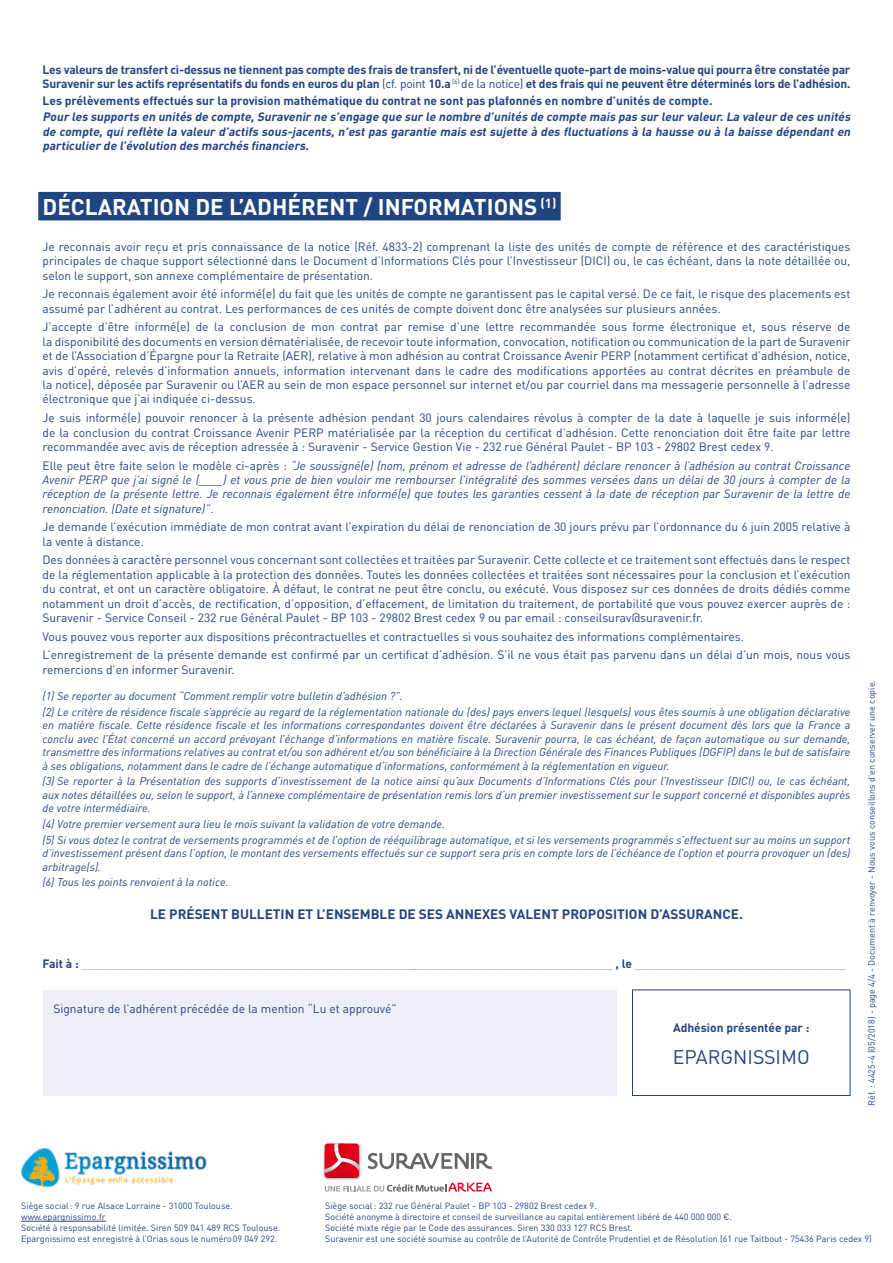
<style>
.page{position:relative;width:893px;height:1263px;background:#fff}
.page>*{position:absolute;margin:0;border:0;box-sizing:border-box;transform-origin:0 0}
.t1{font:700 22.5px "DIN";color:#fff}
.t2{font:19.5px "DIN";color:#214482}
.t3{font:700 13.5px "DIN";color:#214482}
.t4{font:12px/14.4px "DIN";color:#214482;text-align:justify}
.t5{font:italic 12px/14.4px "DIN";color:#214482;text-align:justify}
.t6{font:700 12px/14.4px "DIN";letter-spacing:-.015em;color:#214482}
.t7{font:italic 700 12px/14.4px "DIN";color:#214482;text-align:justify}
.t8{font:12px "DIN";color:#abaac8}
.t9{font:italic 11.25px/13.5px "DIN";color:#214482}
.t10{font:9px/10.8px "DIN";color:#214482}
.s1{font-weight:400}
.s2{font-style:normal}
.s3{font-weight:700;color:#214482}
</style>
<div class="page">
<div style="left:632px;top:989px;width:218px;height:107px;border:1px solid #214482"></div>
<div style="left:43px;top:990px;width:574px;height:105px;background:#edeef6"></div>
<div style="left:38px;top:192px;width:523px;height:28px;background:#214482"></div>
<img style="left:21px;top:1147px;width:186px;height:41px">
<hr style="left:471px;top:1153px;width:3px;height:16px;background:#646567">
<svg style="left:476px;top:1153px;width:16px;height:16px"></svg>
<svg style="left:368px;top:1153px;width:101px;height:16px"></svg>
<svg style="left:325px;top:1183px;width:167px;height:8px"></svg>
<img style="left:323px;top:1143px;width:39px;height:37px">
<div style="left:325px;top:1143px;width:34px;height:35px;background:#e2001a;border-radius:3px"></div>
<svg style="left:334px;top:1143px;width:10px;height:9px"></svg>
<img style="left:325px;top:1173px;width:34px;height:5px">
<img style="left:325px;top:1172px;width:22px;height:1px">
<img style="left:325px;top:1152px;width:34px;height:20px">
<hr style="left:21px;top:1221px;width:85px;height:1px;background:#214482">
<p class="t6" style="left:43px;top:62px;width:809px">Les valeurs de transfert ci-dessus ne tiennent pas compte des frais de transfert, ni de l’éventuelle quote-part de moins-value qui pourra être constatée par<br>Suravenir sur les actifs représentatifs du fonds en euros du plan <span class="s1">(cf. point</span> 10.a <sup>(6)</sup> <span class="s1">de la notice)</span> et des frais qui ne peuvent être déterminés lors de l’adhésion.</p>
<p class="t6" style="left:43px;top:93px;width:671px">Les prélèvements effectués sur la provision mathématique du contrat ne sont pas plafonnés en nombre d’unités de compte.</p>
<p class="t7" style="left:43px;top:109px;width:812px">Pour les supports en unités de compte,Suravenir ne s’engage que sur le nombre d’unités de compte mais pas sur leur valeur.La valeur de ces unités de compte, qui reflète la valeur d’actifs sous-jacents, n’est pas garantie mais est sujette à des fluctuations à la hausse ou à la baisse dépendant en particulier de l’évolution des marchés financiers.</p>
<h1 class="t1" style="left:43px;top:192px;width:515px">DÉCLARATION DE L’ADHÉRENT / INFORMATIONS <sup>(1)</sup></h1>
<p class="t4" style="left:43px;top:239px;width:809px">Je reconnais avoir reçu et pris connaissance de la notice (Réf. 4833-2) comprenant la liste des unités de compte de référence et des caractéristiques principales de chaque support sélectionné dans le Document d’Informations Clés pour l’Investisseur (DICI) ou, le cas échéant, dans la note détaillée ou, selon le support, son annexe complémentaire de présentation.</p>
<p class="t4" style="left:43px;top:287px;width:809px">Je reconnais également avoir été informé(e) du fait que les unités de compte ne garantissent pas le capital versé. De ce fait, le risque des placements est assumé par l’adhérent au contrat. Les performances de ces unités de compte doivent donc être analysées sur plusieurs années.</p>
<p class="t4" style="left:43px;top:320px;width:809px">J’accepte d’être informé(e) de la conclusion de mon contrat par remise d’une lettre recommandée sous forme électronique et, sous réserve de la disponibilité des documents en version dématérialisée, de recevoir toute information, convocation, notification ou communication de la part de Suravenir et de l’Association d’Épargne pour la Retraite (AER), relative à mon adhésion au contrat Croissance Avenir PERP (notamment certificat d’adhésion, notice, avis d’opéré, relevés d’information annuels, information intervenant dans le cadre des modifications apportées au contrat décrites en préambule de la notice), déposée par Suravenir ou l’AER au sein de mon espace personnel sur internet et/ou par courriel dans ma messagerie personnelle à l’adresse électronique que j’ai indiquée ci-dessus.</p>
<p class="t4" style="left:43px;top:410px;width:809px">Je suis informé(e) pouvoir renoncer à la présente adhésion pendant 30 jours calendaires révolus à compter de la date à laquelle je suis informé(e) de la conclusion du contrat Croissance Avenir PERP matérialisée par la réception du certificat d’adhésion. Cette renonciation doit être faite par lettre recommandée avec avis de réception adressée à : Suravenir - Service Gestion Vie - 232 rue Général Paulet - BP 103 - 29802 Brest cedex 9.</p>
<p class="t5" style="left:43px;top:458px;width:809px"><span class="s2">Elle peut être faite selon le modèle ci-après :</span> “Je soussigné(e) (nom, prénom et adresse de l’adhérent) déclare renoncer à l’adhésion au contrat Croissance Avenir PERP que j’ai signé le (____) et vous prie de bien vouloir me rembourser l’intégralité des sommes versées dans un délai de 30 jours à compter de la réception de la présente lettre. Je reconnais également être informé(e) que toutes les garanties cessent à la date de réception par Suravenir de la lettre de renonciation. (Date et signature)”<span class="s2">.</span></p>
<p class="t4" style="left:43px;top:520px;width:809px">Je demande l’exécution immédiate de mon contrat avant l’expiration du délai de renonciation de 30 jours prévu par l’ordonnance du 6 juin 2005 relative à la vente à distance.</p>
<p class="t4" style="left:43px;top:553px;width:809px">Des données à caractère personnel vous concernant sont collectées et traitées par Suravenir. Cette collecte et ce traitement sont effectués dans le respect de la réglementation applicable à la protection des données. Toutes les données collectées et traitées sont nécessaires pour la conclusion et l’exécution du contrat, et ont un caractère obligatoire. À défaut, le contrat ne peut être conclu, ou exécuté. Vous disposez sur ces données de droits dédiés comme notamment un droit d’accès, de rectification, d’opposition, d’effacement, de limitation du traitement, de portabilité que vous pouvez exercer auprès de :<br>Suravenir - Service Conseil - 232 rue Général Paulet - BP 103 - 29802 Brest cedex 9 ou par email : conseilsurav@suravenir.fr.</p>
<p class="t4" style="left:43px;top:627px;width:809px;line-height:18.6px">Vous pouvez vous reporter aux dispositions précontractuelles et contractuelles si vous souhaitez des informations complémentaires.<br>L’enregistrement de la présente demande est confirmé par un certificat d’adhésion. S’il ne vous était pas parvenu dans un délai d’un mois, nous vous</p>
<p class="t4" style="left:43px;top:662px;width:194px">remercions d’en informer Suravenir.</p>
<p class="t9" style="left:43px;top:688px;width:809px;line-height:15.6px">(1) Se reporter au document “Comment remplir votre bulletin d’adhésion ?”.<br>(2) Le critère de résidence fiscale s’apprécie au regard de la réglementation nationale du (des) pays envers lequel (lesquels) vous êtes soumis à une obligation déclarative</p>
<p class="t9" style="left:43px;top:718px;width:809px;text-align:justify">en matière fiscale. Cette résidence fiscale et les informations correspondantes doivent être déclarées à Suravenir dans le présent document dès lors que la France a conclu avec l’État concerné un accord prévoyant l’échange d’informations en matière fiscale. Suravenir pourra, le cas échéant, de façon automatique ou sur demande, transmettre des informations relatives au contrat et/ou son adhérent et/ou son bénéficiaire à la Direction Générale des Finances Publiques (DGFIP) dans le but de satisfaire à ses obligations, notamment dans le cadre de l’échange automatique d’informations, conformément à la réglementation en vigueur.</p>
<p class="t9" style="left:43px;top:774px;width:809px;text-align:justify">(3) Se reporter à la Présentation des supports d’investissement de la notice ainsi qu’aux Documents d’Informations Clés pour l’Investisseur (DICI) ou, le cas échéant, aux notes détaillées ou, selon le support, à l’annexe complémentaire de présentation remis lors d’un premier investissement sur le support concerné et disponibles auprès de votre intermédiaire.</p>
<p class="t9" style="left:43px;top:816px;width:809px;line-height:15.6px">(4) Votre premier versement aura lieu le mois suivant la validation de votre demande.<br>(5) Si vous dotez le contrat de versements programmés et de l’option de rééquilibrage automatique, et si les versements programmés s’effectuent sur au moins un support</p>
<p class="t9" style="left:43px;top:846px;width:809px">d’investissement présent dans l’option, le montant des versements effectués sur ce support sera pris en compte lors de l’échéance de l’option et pourra provoquer un (des) arbitrage(s).</p>
<p class="t9" style="left:43px;top:875px;width:188px">(6) Tous les points renvoient à la notice.</p>
<p class="t3" style="left:150px;top:906px;width:594px">LE PRÉSENT BULLETIN ET L’ENSEMBLE DE SES ANNEXES VALENT PROPOSITION D’ASSURANCE.</p>
<p class="t8" style="left:43px;top:956px;width:804px"><span class="s3">Fait à :</span> ___________________________________________________________________________________ <span class="s3">, le</span> _________________________________</p>
<p class="t4" style="left:53px;top:1001px;width:345px">Signature de l’adhérent précédée de la mention “Lu et approuvé”</p>
<p class="t6" style="left:673px;top:1020px;width:138px">Adhésion présentée par :</p>
<h2 class="t2" style="left:673px;top:1044px;width:138px">EPARGNISSIMO</h2>
<p class="t10" style="left:866px;top:1106px;width:427px;rotate:-90deg">Réf. : 4425-4 (05/2018) - page 4/4 - Document à renvoyer - Nous vous conseillons d’en conserver une copie.</p>
<p class="t10" style="left:21px;top:1200px;width:260px">Siège social: 9 rue Alsace Lorraine - 31000 Toulouse. www.epargnissimo.fr<br>Société à responsabilité limitée. Siren 509 041 489 RCS Toulouse.<br>Epargnissimo est enregistré à l’Orias sous le numéro09 049 292.</p>
<p class="t10" style="left:325px;top:1200px;width:548px">Siège social: 232 rue Général Paulet - BP 103 - 29802 Brest cedex 9.<br>Société anonyme à directoire et conseil de surveillance au capital entièrement libéré de 440 000 000 €.<br>Société mixte régie par le Code des assurances. Siren 330 033 127 RCS Brest.<br>Suravenir est une société soumise au contrôle de l’Autorité de Contrôle Prudentiel et de Résolution (61 rue Taitbout - 75436 Paris cedex 9)</p>
</div>
